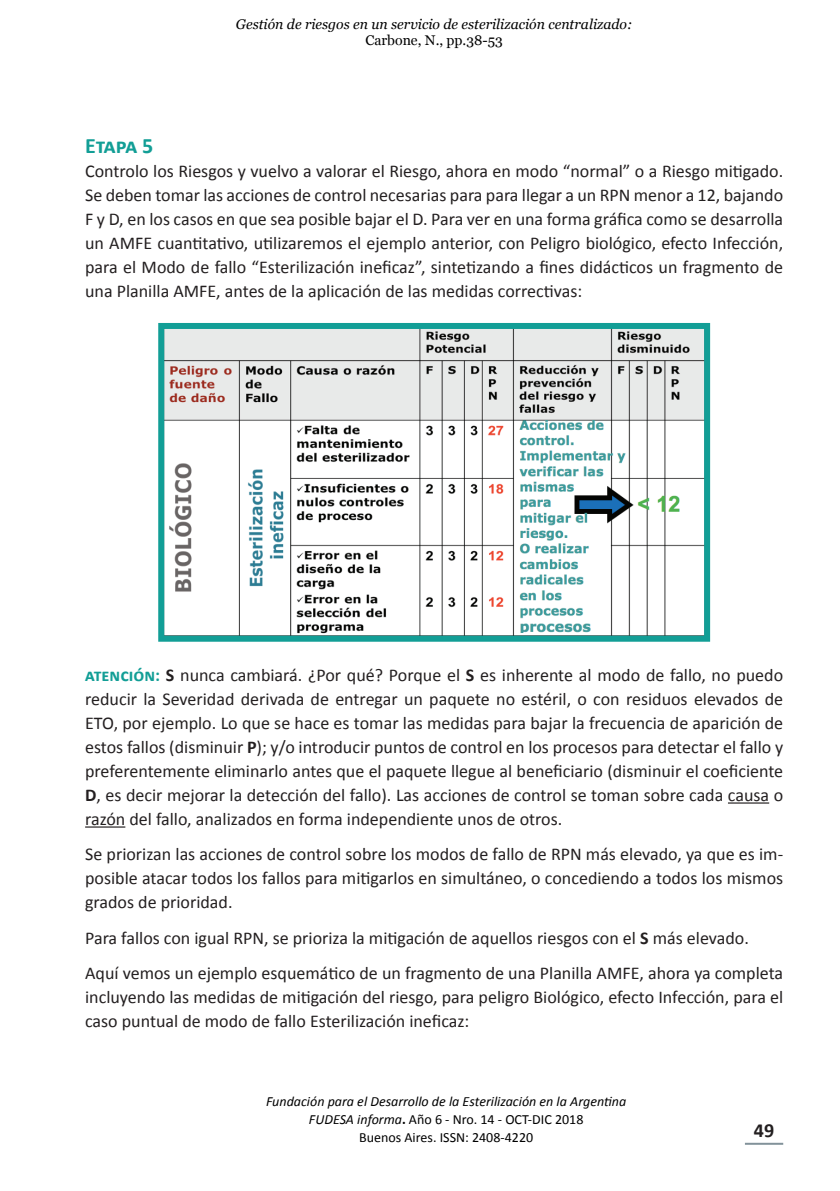
<style>
.page{position:relative;width:840px;height:1191px;background:#fff}
.page>*{position:absolute;margin:0;border:0;box-sizing:border-box;transform-origin:0 0}
.t1{font:700 22px "Calibri";letter-spacing:-.03em;color:#129e96}
.t2{font:700 20px "Calibri";color:#231f20}
.t3{font:18px/24px "Calibri";color:#231f20;text-align:justify}
.t4{font:italic 14px/18px "Calibri";color:#000;text-align:center}
.t5{font:italic 14px "Georgia";color:#000}
.t6{font:14px "Georgia";color:#000}
.s1{font-weight:700;color:#129e96}
.s2{font-weight:700}
.s3{font-weight:700;font-style:normal}
.s4{font-style:normal}
</style>
<div class="page">
<hr style="left:744px;top:1142px;width:38px;height:2px;background:#82929a">
<hr style="left:727px;top:802px;width:41px;height:1px;background:#231f20">
<hr style="left:85px;top:826px;width:40px;height:1px;background:#231f20">
<img style="left:165px;top:330px;width:537px;height:304px">
<div style="left:158px;top:323px;width:551px;height:318px;border:6px solid #129e96"></div>
<p class="t5" style="left:236px;top:14px;width:398px">Gestión de riesgos en un servicio de esterilización centralizado:</p>
<p class="t6" style="left:365px;top:30px;width:139px">Carbone, N., pp.38-53</p>
<p class="t1" style="left:85px;top:131px;width:70px">Etapa 5</p>
<p class="t3" style="left:85px;top:159px;width:699px">Controlo los Riesgos y vuelvo a valorar el Riesgo, ahora en modo “normal” o a Riesgo mitigado.<br>Se deben tomar las acciones de control necesarias para para llegar a un RPN menor a 12, bajando F y D, en los casos en que sea posible bajar el D. Para ver en una forma gráfica como se desarrolla un AMFE cuantitativo, utilizaremos el ejemplo anterior, con Peligro biológico, efecto Infección, para el Modo de fallo “Esterilización ineficaz”, sintetizando a fines didácticos un fragmento de una Planilla AMFE, antes de la aplicación de las medidas correctivas:</p>
<p class="t3" style="left:85px;top:663px;width:699px"><span class="s1">atención:</span> <span class="s2">S</span> nunca cambiará. ¿Por qué? Porque el <span class="s2">S</span> es inherente al modo de fallo, no puedo reducir la Severidad derivada de entregar un paquete no estéril, o con residuos elevados de ETO, por ejemplo. Lo que se hace es tomar las medidas para bajar la frecuencia de aparición de estos fallos (disminuir <span class="s2">P</span>); y/o introducir puntos de control en los procesos para detectar el fallo y preferentemente eliminarlo antes que el paquete llegue al beneficiario (disminuir el coeficiente <span class="s2">D</span>, es decir mejorar la detección del fallo). Las acciones de control se toman sobre cada causa o razón del fallo, analizados en forma independiente unos de otros.</p>
<p class="t3" style="left:85px;top:842px;width:699px">Se priorizan las acciones de control sobre los modos de fallo de RPN más elevado, ya que es im&shy;posible atacar todos los fallos para mitigarlos en simultáneo, o concediendo a todos los mismos grados de prioridad.</p>
<p class="t3" style="left:85px;top:920px;width:699px;line-height:35.4px">Para fallos con igual RPN, se prioriza la mitigación de aquellos riesgos con el <span class="s2">S</span> más elevado.<br>Aquí vemos un ejemplo esquemático de un fragmento de una Planilla AMFE, ahora ya completa</p>
<p class="t3" style="left:85px;top:985px;width:699px">incluyendo las medidas de mitigación del riesgo, para peligro Biológico, efecto Infección, para el caso puntual de modo de fallo Esterilización ineficaz:</p>
<p class="t4" style="left:266px;top:1092px;width:361px">Fundación para el Desarrollo de la Esterilización en la Argentina<br>FUDESA informa<span class="s3">.</span> <span class="s4">Año 6 - Nro. 14 - OCT-DIC 2018<br>Buenos Aires. ISSN: 2408-4220</span></p>
<p class="t2" style="left:753px;top:1117px;width:22px">49</p>
</div>
